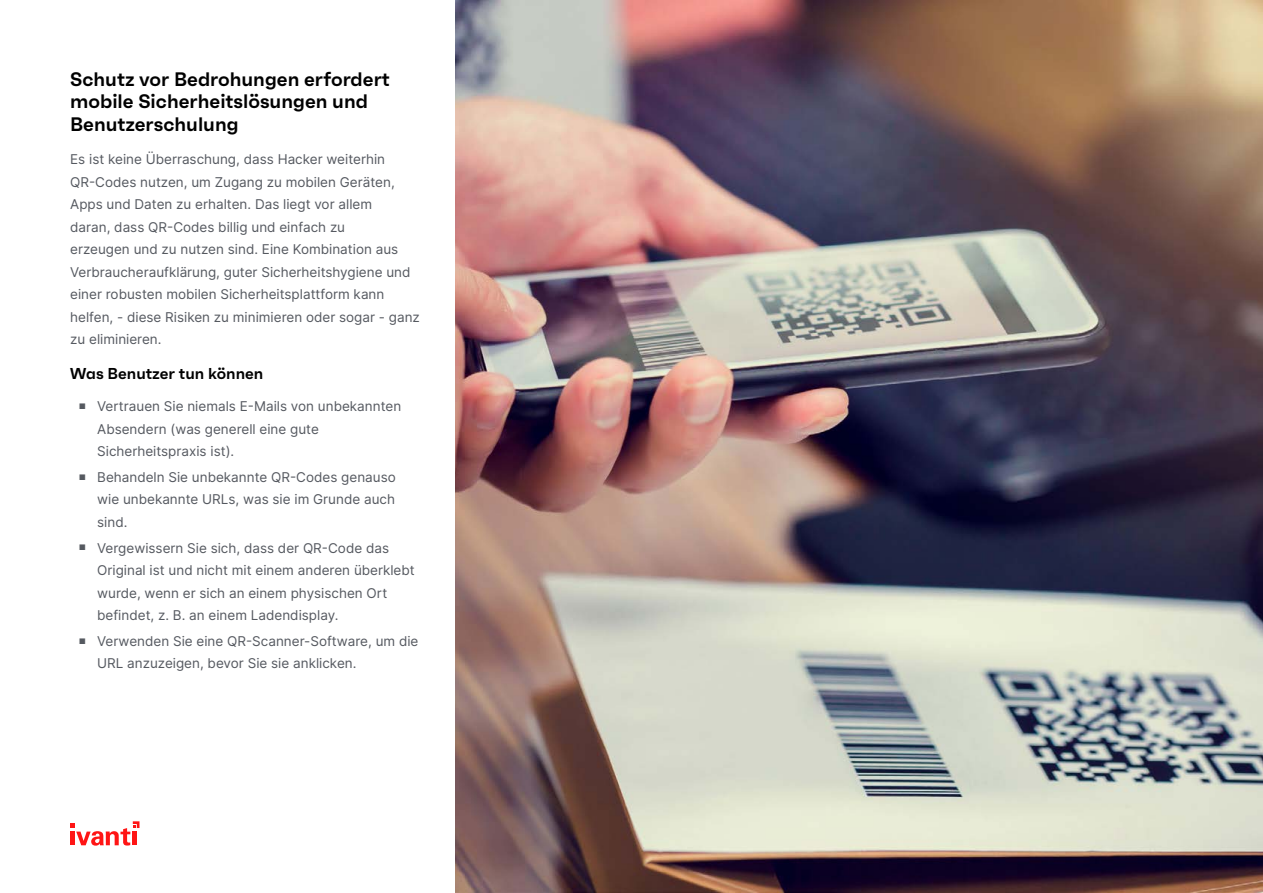
<style>
.page{position:relative;width:1263px;height:893px;background:#fff}
.page>*{position:absolute;margin:0;border:0;box-sizing:border-box;transform-origin:0 0}
.t1{font:600 19.5px/22.5px "Faktum";color:#000}
.t2{font:600 15.75px "Faktum";color:#000}
.t3{font:13.5px/22.5px "Inter";color:#555960}
</style>
<div class="page">
<img style="left:455px;top:0;width:808px;height:893px">
<svg style="left:70px;top:821px;width:69px;height:25px"></svg>
<h1 class="t1" style="left:70px;top:67px;width:321px">Schutz vor Bedrohungen erfordert mobile Sicherheitslösungen und<br>Benutzerschulung</h1>
<p class="t3" style="left:70px;top:148px;width:351px">Es ist keine Überraschung, dass Hacker weiterhin QR-Codes nutzen, um Zugang zu mobilen Geräten, Apps und Daten zu erhalten. Das liegt vor allem<br>daran, dass QR-Codes billig und einfach zu<br>erzeugen und zu nutzen sind. Eine Kombination aus Verbraucheraufklärung, guter Sicherheitshygiene und einer robusten mobilen Sicherheitsplattform kann helfen, - diese Risiken zu minimieren oder sogar - ganz zu eliminieren.</p>
<p class="t2" style="left:70px;top:363px;width:195px">Was Benutzer tun können</p>
<p class="t3" style="left:97px;top:395px;width:306px;text-indent:-18px"><sup>■</sup> Vertrauen Sie niemals E-Mails von unbekannten<br>Absendern (was generell eine gute<br>Sicherheitspraxis ist).</p>
<p class="t3" style="left:97px;top:465px;width:300px;text-align:justify;text-indent:-18px"><sup>■</sup> Behandeln Sie unbekannte QR-Codes genauso wie unbekannte URLs, was sie im Grunde auch sind.</p>
<p class="t3" style="left:97px;top:536px;width:319px;text-indent:-18px"><sup>■</sup> Vergewissern Sie sich, dass der QR-Code das Original ist und nicht mit einem anderen überklebt wurde, wenn er sich an einem physischen Ort befindet, z. B. an einem Ladendisplay.</p>
<p class="t3" style="left:97px;top:629px;width:323px;text-indent:-18px"><sup>■</sup> Verwenden Sie eine QR-Scanner-Software, um die<br>URL anzuzeigen, bevor Sie sie anklicken.</p>
</div>
